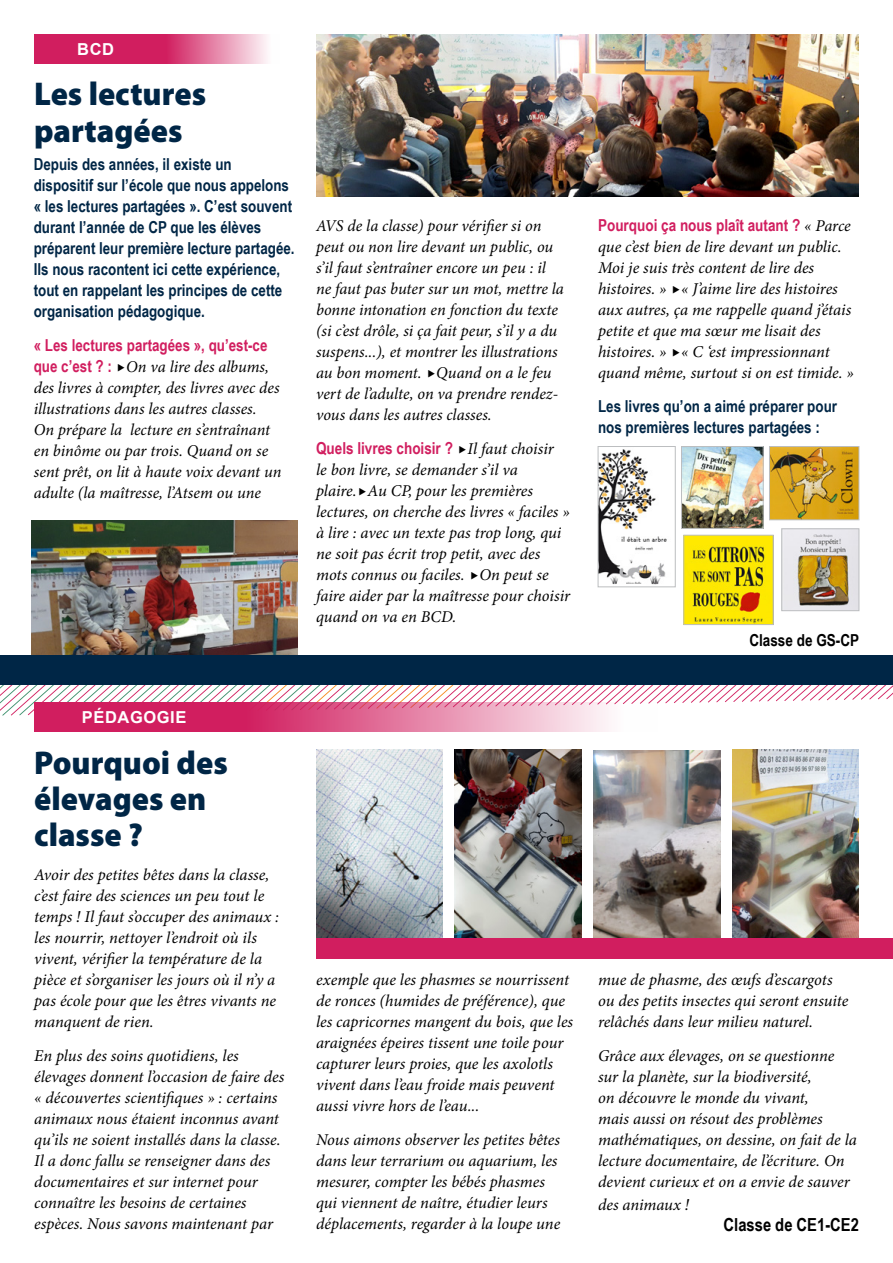
<style>
.page{position:relative;width:893px;height:1263px;background:#fff}
.page>*{position:absolute;margin:0;border:0;box-sizing:border-box;transform-origin:0 0}
.t1{font:900 33px/36px "Myriad Pro";color:#002646}
.t2{font:700 18px "Arial Narrow";color:#000}
.t3{font:italic 16.5px/21px "Minion Pro";letter-spacing:-.005em;color:#000}
.t4{font:700 16.5px/21px "Arial Narrow";color:#002646}
.t5{font:700 16.5px "Arial Narrow";color:#d11e5f}
.t6{font:700 16.5px "Arial Narrow";color:#000}
.t7{font:700 16.5px "Arial";letter-spacing:.035em;color:#fff}
.s1{font-family:"Arial Narrow";font-weight:700;font-style:normal;color:#d11e5f}
.s2{font-family:"Minion Pro";font-weight:400;font-style:italic;color:#000}
</style>
<div class="page">
<img style="left:32px;top:521px;width:265px;height:135px">
<svg style="left:0;top:685px;width:893px;height:31px"></svg>
<div style="left:0;top:656px;width:893px;height:29px;background:#002646"></div>
<div style="left:34px;top:34px;width:123px;height:29px;background:#d11e5f"></div>
<div style="left:156px;top:34px;width:124px;height:29px;background:linear-gradient(to right,#cd0d53,#fff)"></div>
<div style="left:34px;top:703px;width:200px;height:29px;background:#d11e5f"></div>
<div style="left:232px;top:703px;width:425px;height:29px;background:linear-gradient(to right,#cf175a,#fff)"></div>
<img style="left:316px;top:750px;width:126px;height:188px">
<img style="left:316px;top:34px;width:543px;height:163px">
<img style="left:455px;top:750px;width:126px;height:188px">
<img style="left:594px;top:750px;width:126px;height:188px">
<img style="left:733px;top:750px;width:126px;height:188px">
<img style="left:600px;top:449px;width:67px;height:136px">
<div style="left:598px;top:446px;width:78px;height:141px;border:1px solid #bcbec0"></div>
<img style="left:683px;top:448px;width:79px;height:79px">
<div style="left:681px;top:446px;width:83px;height:83px;border:1px solid #bcbec0"></div>
<img style="left:783px;top:530px;width:74px;height:79px">
<div style="left:781px;top:528px;width:78px;height:83px;border:1px solid #bcbec0"></div>
<img style="left:771px;top:448px;width:86px;height:70px">
<div style="left:769px;top:446px;width:90px;height:74px;border:1px solid #bcbec0"></div>
<img style="left:685px;top:537px;width:87px;height:86px">
<div style="left:683px;top:535px;width:91px;height:90px;border:1px solid #bcbec0"></div>
<div style="left:316px;top:938px;width:577px;height:21px;background:#d11e5f"></div>
<p class="t7" style="left:77px;top:37px;width:38px">BCD</p>
<h1 class="t1" style="left:34px;top:77px;width:174px">Les lectures partagées</h1>
<p class="t4" style="left:34px;top:153px;width:262px">Depuis des années, il existe un dispositif sur l’école que nous appelons « les lectures partagées ». C’est souvent durant l’année de CP que les élèves préparent leur première lecture partagée.<br>Ils nous racontent ici cette expérience, tout en rappelant les principes de cette organisation pédagogique.</p>
<p class="t5" style="left:34px;top:333px;width:235px">« Les lectures partagées », qu’est-ce</p>
<p class="t3" style="left:34px;top:356px;width:249px"><span class="s1">que c’est ? :</span> On va lire des albums, des livres à compter, des livres avec des illustrations dans les autres classes.<br>On prépare la lecture en s’entraînant en binôme ou par trois. Quand on se sent prêt, on lit à haute voix devant un adulte (la maîtresse, l’Atsem ou une</p>
<p class="t3" style="left:316px;top:215px;width:249px">AVS de la classe) pour vérifier si on peut ou non lire devant un public, ou s’il faut s’entraîner encore un peu : il ne faut pas buter sur un mot, mettre la bonne intonation en fonction du texte (si c’est drôle, si ça fait peur, s’il y a du suspens...), et montrer les illustrations au bon moment. Quand on a le feu vert de l’adulte, on va prendre rendez&shy;vous dans les autres classes.</p>
<p class="t5" style="left:316px;top:435px;width:239px">Quels livres choisir ? <span class="s2">Il faut choisir</span></p>
<p class="t3" style="left:316px;top:459px;width:256px">le bon livre, se demander s’il va<br>plaire. Au CP, pour les premières lectures, on cherche des livres « faciles » à lire : avec un texte pas trop long, qui ne soit pas écrit trop petit, avec des mots connus ou faciles. On peut se faire aider par la maîtresse pour choisir quand on va en BCD.</p>
<p class="t5" style="left:598px;top:213px;width:254px">Pourquoi ça nous plaît autant ? <span class="s2">« Parce</span></p>
<p class="t3" style="left:598px;top:236px;width:257px">que c’est bien de lire devant un public.<br>Moi je suis très content de lire des histoires. » « J’aime lire des histoires aux autres, ça me rappelle quand j’étais petite et que ma sœur me lisait des histoires. » « C ‘est impressionnant quand même, surtout si on est timide. »</p>
<p class="t4" style="left:598px;top:394px;width:240px">Les livres qu’on a aimé préparer pour nos premières lectures partagées :</p>
<p class="t6" style="left:749px;top:628px;width:111px">Classe de GS-CP</p>
<p class="t7" style="left:82px;top:706px;width:62px">PÉDAGOG</p>
<p class="t7" style="left:170px;top:706px;width:16px">IE</p>
<h1 class="t1" style="left:34px;top:746px;width:195px">Pourquoi des élevages en classe ?</h1>
<p class="t3" style="left:34px;top:864px;width:246px">Avoir des petites bêtes dans la classe, c’est faire des sciences un peu tout le temps ! Il faut s’occuper des animaux : les nourrir, nettoyer l’endroit où ils vivent, vérifier la température de la pièce et s’organiser les jours où il n’y a pas école pour que les êtres vivants ne manquent de rien.</p>
<p class="t3" style="left:34px;top:1045px;width:251px">En plus des soins quotidiens, les élevages donnent l’occasion de faire des « découvertes scientifiques » : certains animaux nous étaient inconnus avant qu’ils ne soient installés dans la classe.<br>Il a donc fallu se renseigner dans des documentaires et sur internet pour connaître les besoins de certaines espèces. Nous savons maintenant par</p>
<p class="t3" style="left:316px;top:969px;width:259px">exemple que les phasmes se nourrissent de ronces (humides de préférence), que les capricornes mangent du bois, que les araignées épeires tissent une toile pour capturer leurs proies, que les axolotls vivent dans l’eau froide mais peuvent aussi vivre hors de l’eau...</p>
<p class="t3" style="left:316px;top:1129px;width:246px">Nous aimons observer les petites bêtes dans leur terrarium ou aquarium, les mesurer, compter les bébés phasmes qui viennent de naître, étudier leurs déplacements, regarder à la loupe une</p>
<p class="t3" style="left:598px;top:969px;width:252px">mue de phasme, des œufs d’escargots ou des petits insectes qui seront ensuite relâchés dans leur milieu naturel.</p>
<p class="t3" style="left:598px;top:1045px;width:260px">Grâce aux élevages, on se questionne sur la planète, sur la biodiversité,<br>on découvre le monde du vivant,<br>mais aussi on résout des problèmes mathématiques, on dessine, on fait de la lecture documentaire, de l’écriture. On devient curieux et on a envie de sauver</p>
<p class="t3" style="left:598px;top:1194px;width:93px">des animaux !</p>
<p class="t2" style="left:724px;top:1210px;width:137px">Classe de CE1-CE2</p>
</div>
